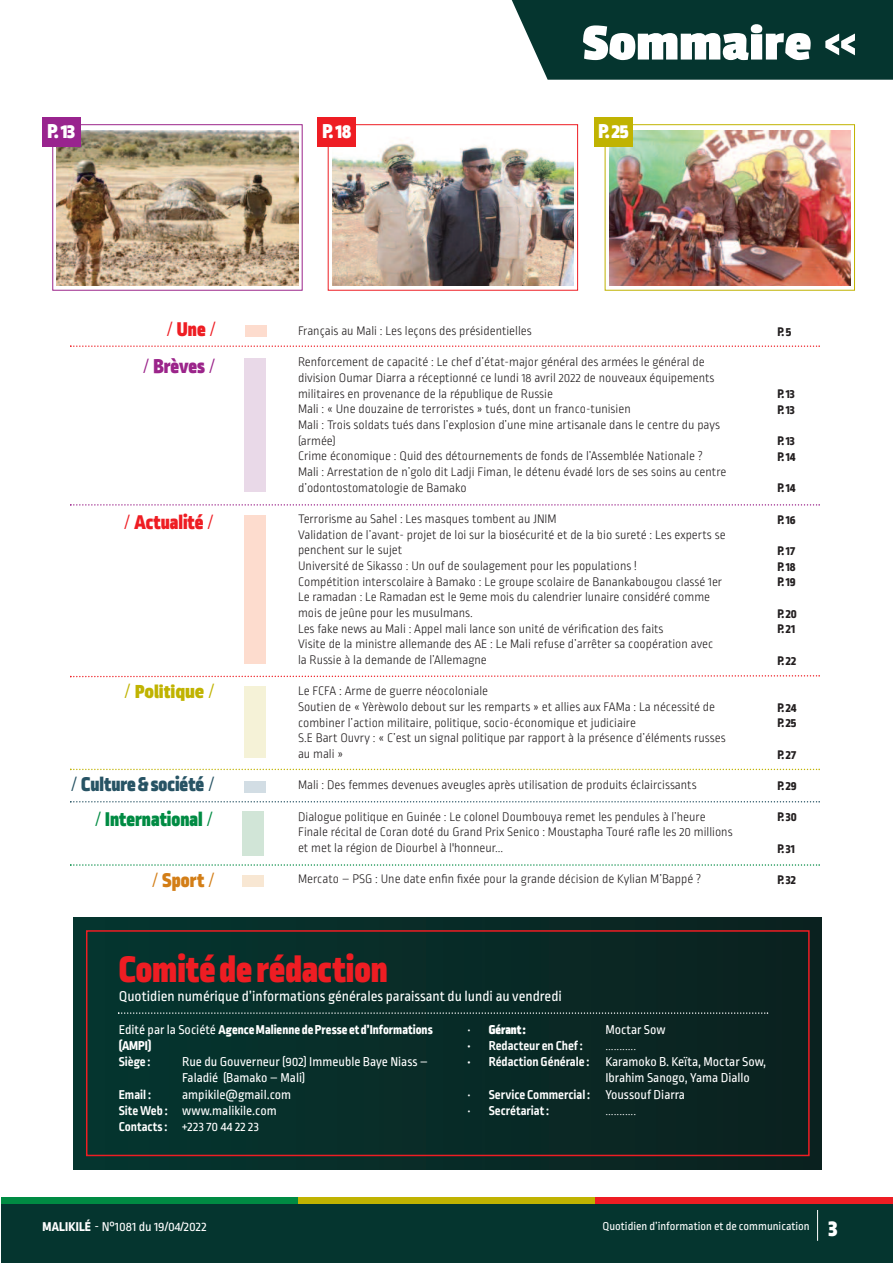
<style>
.page{position:relative;width:893px;height:1263px;background:#fff}
.page>*{position:absolute;margin:0;border:0;box-sizing:border-box;transform-origin:0 0}
.t1{font:700 54px "Passion One";color:#fff}
.t2{font:900 39px "Ropa Sans Pro";color:#ee1d23}
.t3{font:900 21px "Ropa Sans Pro";color:#275364}
.t4{font:900 21px "Ropa Sans Pro";color:#ee1d23}
.t5{font:900 21px "Ropa Sans Pro";color:#008b43}
.t6{font:900 21px "Ropa Sans Pro";color:#fff}
.t7{font:21px "Passion One";color:#c0b301}
.t8{font:900 21px "Ropa Sans Pro";color:#9b248a}
.t9{font:900 21px "Ropa Sans Pro";color:#d37e17}
.t10{font:15px "Ropa Sans Pro";color:#fff}
.t11{font:13.5px/16.2px "Ropa Sans Pro";color:#fff}
.t12{font:700 13.5px "Ropa Sans Pro";color:#fff}
.t13{font:800 13.5px/16.2px "Ropa Sans Pro";color:#fff}
.t14{font:300 13.5px "Ropa Sans Pro";color:#fff}
.t15{font:900 13.5px "Ropa Sans Pro";color:#fff}
.t16{font:300 13.05px/15.6px "Ropa Sans Pro";color:#231f20}
.t17{font:800 13.05px/15.6px "Ropa Sans Pro";color:#231f20}
.t18{font:12px "Ropa Sans Pro";color:#fff}
.s1{font-weight:300}
.s2{font-family:"Ropa Sans Pro";font-weight:300}
.s3{font-weight:400}
.s4{font-weight:700}
.s5{font-weight:800}
.s6{font-weight:900;font-size:24px}
</style>
<div class="page">
<div style="left:0;top:1203px;width:893px;height:60px;background:#05352f"></div>
<div style="left:0;top:1197px;width:298px;height:6px;background:#008b43"></div>
<div style="left:298px;top:1197px;width:297px;height:6px;background:#c0b301"></div>
<div style="left:595px;top:1197px;width:298px;height:6px;background:#ee1d23"></div>
<hr style="left:817px;top:1210px;width:1px;height:31px;background:#fff">
<div style="left:73px;top:917px;width:748px;height:252px;background:#082b27"></div>
<div style="left:86px;top:930px;width:724px;height:226px;border:2px solid #ee1d23"></div>
<svg style="left:512px;top:0;width:381px;height:80px;background:#14413b"></svg>
<svg style="left:118px;top:1012px;width:650px;height:2px"></svg>
<hr style="left:0;top:0;width:1px;height:1263px;background:#fff">
<div style="left:52px;top:124px;width:251px;height:167px;border:1px solid #9b248a"></div>
<div style="left:245px;top:325px;width:22px;height:12px;background:#fddcce"></div>
<div style="left:244px;top:358px;width:22px;height:134px;background:#e9d9e8"></div>
<div style="left:244px;top:515px;width:22px;height:148px;background:#fddcce"></div>
<div style="left:244px;top:687px;width:22px;height:71px;background:#f5f2d7"></div>
<div style="left:244px;top:781px;width:22px;height:12px;background:#d2dde4"></div>
<div style="left:242px;top:811px;width:22px;height:44px;background:#d1e5d7"></div>
<div style="left:242px;top:875px;width:22px;height:12px;background:#f8e7d3"></div>
<img style="left:57px;top:130px;width:241px;height:156px">
<div style="left:42px;top:117px;width:38px;height:29px;background:#99248e"></div>
<div style="left:328px;top:124px;width:250px;height:167px;border:1px solid #ee1d23"></div>
<img style="left:332px;top:139px;width:241px;height:147px">
<div style="left:318px;top:117px;width:38px;height:29px;background:#ee1d23"></div>
<div style="left:605px;top:124px;width:250px;height:167px;border:1px solid #c0b301"></div>
<img style="left:609px;top:130px;width:241px;height:156px">
<div style="left:595px;top:117px;width:38px;height:29px;background:#c0b301"></div>
<svg style="left:70px;top:345px;width:750px;height:2px"></svg>
<svg style="left:70px;top:504px;width:750px;height:2px"></svg>
<svg style="left:70px;top:675px;width:750px;height:3px"></svg>
<svg style="left:70px;top:769px;width:750px;height:1px"></svg>
<svg style="left:70px;top:801px;width:750px;height:1px"></svg>
<svg style="left:70px;top:864px;width:750px;height:2px"></svg>
<h1 class="t1" style="left:582px;top:15px;width:231px">Sommaire</h1>
<h3 class="t6" style="left:48px;top:124px;width:29px">P.13</h3>
<h3 class="t6" style="left:322px;top:124px;width:30px">P.18</h3>
<h3 class="t6" style="left:599px;top:124px;width:32px">P.25</h3>
<h3 class="t4" style="left:167px;top:323px;width:50px"><span class="s1">/</span> Une<span class="s1">/</span></h3>
<h3 class="t8" style="left:143px;top:359px;width:73px"><span class="s1">/</span> Brèves <span class="s1">/</span></h3>
<h3 class="t4" style="left:125px;top:515px;width:90px"><span class="s1">/</span> Actualité <span class="s1">/</span></h3>
<h3 class="t7" style="left:125px;top:681px;width:91px"><span class="s2">/</span> Politique <span class="s2">/</span></h3>
<h3 class="t3" style="left:71px;top:777px;width:144px"><span class="s1">/</span> Culture&amp;société <span class="s1">/</span></h3>
<h3 class="t5" style="left:95px;top:812px;width:119px"><span class="s1">/</span> International <span class="s1">/</span></h3>
<h3 class="t9" style="left:152px;top:873px;width:63px"><span class="s1">/</span> Sport <span class="s1">/</span></h3>
<p class="t16" style="left:298px;top:324px;width:235px">Français au Mali : Les leçons des présidentielles</p>
<p class="t16" style="left:298px;top:356px;width:430px">Renforcement de capacité : Le chef d’état-major général des armées le général de division Oumar Diarra a réceptionné ce lundi 18 avril 2022 de nouveaux équipements militaires en provenance de la république de Russie<br>Mali : « Une douzaine de terroristes » tués, dont un franco-tunisien<br>Mali : Trois soldats tués dans l’explosion d’une mine artisanale dans le centre du pays (armée)<br>Crime économique : Quid des détournements de fonds de l’Assemblée Nationale ?<br>Mali : Arrestation de n’golo dit Ladji Fiman, le détenu évadé lors de ses soins au centre d’odontostomatologie de Bamako</p>
<p class="t16" style="left:298px;top:512px;width:429px">Terrorisme au Sahel : Les masques tombent au JNIM<br>Validation de l’avant- projet de loi sur la biosécurité et de la bio sureté : Les experts se penchent sur le sujet<br>Université de Sikasso : Un ouf de soulagement pour les populations !<br>Compétition interscolaire à Bamako : Le groupe scolaire de Banankabougou classé 1er Le ramadan : Le Ramadan est le 9eme mois du calendrier lunaire considéré comme mois de jeûne pour les musulmans.<br>Les fake news au Mali : Appel mali lance son unité de vérification des faits<br>Visite de la ministre allemande des AE : Le Mali refuse d’arrêter sa coopération avec<br>la Russie à la demande de l’Allemagne</p>
<p class="t16" style="left:298px;top:684px;width:429px">Le FCFA : Arme de guerre néocoloniale<br>Soutien de « Yèrèwolo debout sur les remparts » et allies aux FAMa : La nécessité de combiner l’action militaire, politique, socio-économique et judiciaire<br>S.E Bart Ouvry : « C’est un signal politique par rapport à la présence d’éléments russes au mali »</p>
<p class="t16" style="left:298px;top:778px;width:400px">Mali : Des femmes devenues aveugles après utilisation de produits éclaircissants</p>
<p class="t16" style="left:298px;top:810px;width:436px">Dialogue politique en Guinée : Le colonel Doumbouya remet les pendules à l’heure<br>Finale récital de Coran doté du Grand Prix Senico : Moustapha Touré rafle les 20 millions et met la région de Diourbel à l'honneur...</p>
<p class="t16" style="left:298px;top:872px;width:405px">Mercato – PSG : Une date enfin fixée pour la grande décision de Kylian M’Bappé ?</p>
<p class="t17" style="left:777px;top:325px;width:15px">P. 5</p>
<p class="t17" style="left:777px;top:387px;width:19px">P.13<br>P.13</p>
<p class="t17" style="left:777px;top:434px;width:20px">P.13<br>P.14</p>
<p class="t17" style="left:777px;top:481px;width:20px">P.14</p>
<p class="t17" style="left:777px;top:513px;width:20px">P.16</p>
<p class="t17" style="left:777px;top:544px;width:20px;text-align:justify">P.17<br>P.18<br>P.19</p>
<p class="t17" style="left:777px;top:607px;width:21px">P.20<br>P.21</p>
<p class="t17" style="left:777px;top:654px;width:20px">P.22</p>
<p class="t17" style="left:777px;top:701px;width:21px">P.24<br>P.25</p>
<p class="t17" style="left:777px;top:748px;width:20px">P.27</p>
<p class="t17" style="left:777px;top:779px;width:21px">P.29</p>
<p class="t17" style="left:777px;top:810px;width:21px">P.30</p>
<p class="t17" style="left:777px;top:842px;width:19px">P.31</p>
<p class="t17" style="left:777px;top:873px;width:20px">P.32</p>
<h2 class="t2" style="left:119px;top:956px;width:271px">Comitéderédaction</h2>
<p class="t10" style="left:119px;top:991px;width:445px">Quotidien numérique d’informations générales paraissant du lundi au vendredi</p>
<p class="t15" style="left:467px;top:1025px;width:60px"><span class="s3">•</span> Gérant:</p>
<p class="t11" style="left:605px;top:1022px;width:62px">Moctar Sow</p>
<p class="t12" style="left:467px;top:1041px;width:117px">• Redacteur en Chef:</p>
<p class="t14" style="left:605px;top:1041px;width:32px">...........</p>
<p class="t11" style="left:605px;top:1055px;width:162px;text-indent:-138px"><span class="s4">• Rédaction Générale :</span> Karamoko B. Keïta, Moctar Sow,<br>Ibrahim Sanogo, Yama Diallo</p>
<p class="t12" style="left:467px;top:1090px;width:219px"><span class="s3">•</span> Service Commercial : <span class="s3">Youssouf Diarra</span></p>
<p class="t12" style="left:467px;top:1106px;width:83px"><span class="s3">•</span> Secrétariat:</p>
<p class="t14" style="left:605px;top:1106px;width:32px">...........</p>
<p class="t13" style="left:119px;top:1022px;width:316px"><span class="s3">Edité par la Société</span> AgenceMalienne dePresse et d’Informations (AMPI)</p>
<p class="t12" style="left:119px;top:1057px;width:33px">Siège :</p>
<p class="t11" style="left:182px;top:1055px;width:247px">Rue du Gouverneur (902) Immeuble Baye Niass –<br>Faladié (Bamako – Mali)</p>
<p class="t12" style="left:119px;top:1090px;width:34px">Email :</p>
<p class="t11" style="left:119px;top:1087px;width:174px;text-indent:64px">ampikile@gmail.com<br><span class="s4">SiteWeb :</span> www.malikile.com<br><span class="s4">Contacts:</span> +223 70 44 22 23</p>
<p class="t11" style="left:43px;top:1220px;width:166px"><span class="s5">MALIKILé</span> - N°1081 du 19/04/2022</p>
<p class="t18" style="left:603px;top:1222px;width:236px">Quotidien d’information et de communication <span class="s6">3</span></p>
</div>
